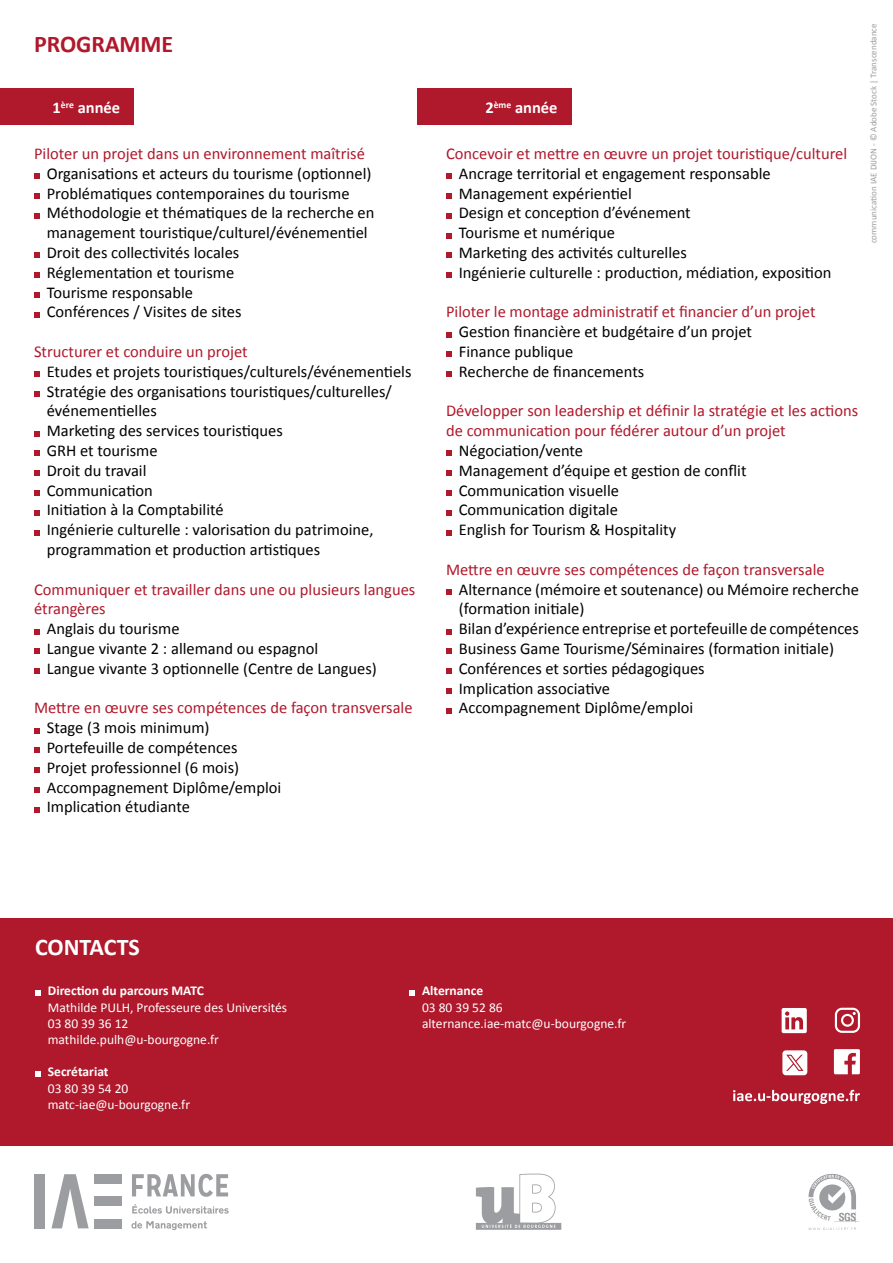
<style>
.page{position:relative;width:893px;height:1263px;background:#fff}
.page>*{position:absolute;margin:0;border:0;box-sizing:border-box;transform-origin:0 0}
.t1{font:700 24px "Calibri";color:#b0182b}
.t2{font:700 24px "Calibri";letter-spacing:-.005em;color:#fff}
.t3{font:16.5px/19.8px "Calibri";color:#000}
.t4{font:16.5px/19.8px "Calibri";color:#b0182b}
.t5{font:700 16.5px "Calibri";color:#fff}
.t6{font:13.5px/16.2px "Calibri";color:#fff}
.t7{font:700 13.5px "Calibri";color:#fff}
.t8{font:9px "Calibri";color:#9c9da0}
</style>
<div class="page">
<div style="left:34px;top:1174px;width:11px;height:54px;background:#9c9da0"></div>
<svg style="left:51px;top:1174px;width:38px;height:54px"></svg>
<div style="left:95px;top:1174px;width:27px;height:10px;background:#9c9da0"></div>
<div style="left:95px;top:1219px;width:27px;height:9px;background:#9c9da0"></div>
<div style="left:95px;top:1196px;width:27px;height:10px;background:#9c9da0"></div>
<svg style="left:132px;top:1174px;width:96px;height:23px"></svg>
<svg style="left:132px;top:1204px;width:97px;height:10px"></svg>
<svg style="left:131px;top:1221px;width:76px;height:9px"></svg>
<svg style="left:808px;top:1174px;width:51px;height:56px"></svg>
<svg style="left:476px;top:1173px;width:85px;height:57px"></svg>
<div style="left:0;top:918px;width:893px;height:228px;background:#b0182b"></div>
<svg style="left:834px;top:1049px;width:26px;height:25px"></svg>
<svg style="left:733px;top:1090px;width:127px;height:14px"></svg>
<svg style="left:782px;top:1008px;width:25px;height:25px"></svg>
<svg style="left:835px;top:1008px;width:25px;height:25px"></svg>
<svg style="left:35px;top:990px;width:5px;height:5px"></svg>
<svg style="left:35px;top:1071px;width:5px;height:5px"></svg>
<svg style="left:409px;top:990px;width:5px;height:5px"></svg>
<div style="left:783px;top:1051px;width:24px;height:23px;background:#fff;border-radius:3px"></div>
<div style="left:782px;top:1050px;width:25px;height:25px;border:2px solid #fff;border-radius:3px"></div>
<svg style="left:786px;top:1055px;width:17px;height:16px"></svg>
<div style="left:0;top:89px;width:133px;height:36px;background:#b0182b"></div>
<svg style="left:34px;top:174px;width:5px;height:5px"></svg>
<svg style="left:34px;top:193px;width:5px;height:5px"></svg>
<svg style="left:34px;top:213px;width:5px;height:5px"></svg>
<svg style="left:34px;top:253px;width:5px;height:5px"></svg>
<svg style="left:34px;top:273px;width:5px;height:5px"></svg>
<svg style="left:34px;top:292px;width:5px;height:5px"></svg>
<svg style="left:34px;top:312px;width:5px;height:5px"></svg>
<svg style="left:34px;top:372px;width:5px;height:5px"></svg>
<svg style="left:34px;top:391px;width:5px;height:5px"></svg>
<svg style="left:34px;top:431px;width:5px;height:5px"></svg>
<svg style="left:34px;top:451px;width:5px;height:5px"></svg>
<svg style="left:34px;top:471px;width:5px;height:5px"></svg>
<svg style="left:34px;top:490px;width:5px;height:5px"></svg>
<svg style="left:34px;top:510px;width:5px;height:5px"></svg>
<svg style="left:34px;top:530px;width:5px;height:5px"></svg>
<svg style="left:34px;top:629px;width:5px;height:5px"></svg>
<svg style="left:34px;top:649px;width:5px;height:5px"></svg>
<svg style="left:34px;top:669px;width:5px;height:5px"></svg>
<svg style="left:34px;top:728px;width:5px;height:5px"></svg>
<svg style="left:34px;top:748px;width:5px;height:5px"></svg>
<svg style="left:34px;top:768px;width:5px;height:5px"></svg>
<svg style="left:34px;top:787px;width:5px;height:5px"></svg>
<svg style="left:34px;top:807px;width:5px;height:5px"></svg>
<div style="left:418px;top:89px;width:154px;height:36px;background:#b0182b"></div>
<svg style="left:446px;top:174px;width:5px;height:5px"></svg>
<svg style="left:446px;top:193px;width:5px;height:5px"></svg>
<svg style="left:446px;top:213px;width:5px;height:5px"></svg>
<svg style="left:446px;top:233px;width:5px;height:5px"></svg>
<svg style="left:446px;top:253px;width:5px;height:5px"></svg>
<svg style="left:446px;top:273px;width:5px;height:5px"></svg>
<svg style="left:446px;top:332px;width:5px;height:5px"></svg>
<svg style="left:446px;top:352px;width:5px;height:5px"></svg>
<svg style="left:446px;top:372px;width:5px;height:5px"></svg>
<svg style="left:446px;top:451px;width:5px;height:5px"></svg>
<svg style="left:446px;top:471px;width:5px;height:5px"></svg>
<svg style="left:446px;top:490px;width:5px;height:5px"></svg>
<svg style="left:446px;top:510px;width:5px;height:5px"></svg>
<svg style="left:446px;top:530px;width:5px;height:5px"></svg>
<svg style="left:446px;top:589px;width:5px;height:5px"></svg>
<svg style="left:446px;top:629px;width:5px;height:5px"></svg>
<svg style="left:446px;top:649px;width:5px;height:5px"></svg>
<svg style="left:446px;top:669px;width:5px;height:5px"></svg>
<svg style="left:446px;top:688px;width:5px;height:5px"></svg>
<svg style="left:446px;top:708px;width:5px;height:5px"></svg>
<h1 class="t1" style="left:34px;top:29px;width:141px">PROGRAMME</h1>
<p class="t5" style="left:53px;top:97px;width:69px">1<sup>ère</sup> année</p>
<p class="t4" style="left:34px;top:144px;width:332px">Piloter un projet dans un environnement maîtrisé</p>
<p class="t3" style="left:47px;top:163px;width:329px">Organisations et acteurs du tourisme (optionnel)<br>Problématiques contemporaines du tourisme Méthodologie et thématiques de la recherche en management touristique/culturel/événementiel Droit des collectivités locales<br>Réglementation et tourisme<br>Tourisme responsable<br>Conférences / Visites de sites</p>
<p class="t4" style="left:34px;top:342px;width:215px">Structurer et conduire un projet</p>
<p class="t3" style="left:47px;top:361px;width:366px">Etudes et projets touristiques/culturels/événementiels Stratégie des organisations touristiques/culturelles/ événementielles<br>Marketing des services touristiques<br>GRH et tourisme<br>Droit du travail<br>Communication<br>Initiation à la Comptabilité<br>Ingénierie culturelle : valorisation du patrimoine, programmation et production artistiques</p>
<p class="t4" style="left:34px;top:579px;width:383px">Communiquer et travailler dans une ou plusieurs langues étrangères</p>
<p class="t3" style="left:47px;top:619px;width:332px">Anglais du tourisme<br>Langue vivante 2 : allemand ou espagnol<br>Langue vivante 3 optionnelle (Centre de Langues)</p>
<p class="t4" style="left:34px;top:698px;width:380px">Mettre en œuvre ses compétences de façon transversale</p>
<p class="t3" style="left:47px;top:718px;width:236px">Stage (3 mois minimum)<br>Portefeuille de compétences<br>Projet professionnel (6 mois)<br>Accompagnement Diplôme/emploi<br>Implication étudiante</p>
<p class="t5" style="left:485px;top:97px;width:74px">2<sup>ème</sup> année</p>
<p class="t4" style="left:446px;top:144px;width:403px">Concevoir et mettre en œuvre un projet touristique/culturel</p>
<p class="t3" style="left:459px;top:163px;width:374px">Ancrage territorial et engagement responsable Management expérientiel<br>Design et conception d’événement<br>Tourisme et numérique<br>Marketing des activités culturelles<br>Ingénierie culturelle : production, médiation, exposition</p>
<p class="t4" style="left:446px;top:302px;width:371px">Piloter le montage administratif et financier d’un projet</p>
<p class="t3" style="left:459px;top:322px;width:295px">Gestion financière et budgétaire d’un projet<br>Finance publique<br>Recherche de financements</p>
<p class="t4" style="left:446px;top:401px;width:414px">Développer son leadership et définir la stratégie et les actions de communication pour fédérer autour d’un projet</p>
<p class="t3" style="left:459px;top:441px;width:289px">Négociation/vente<br>Management d’équipe et gestion de conflit<br>Communication visuelle<br>Communication digitale<br>English for Tourism &amp; Hospitality</p>
<p class="t4" style="left:446px;top:559px;width:380px">Mettre en œuvre ses compétences de façon transversale</p>
<p class="t3" style="left:459px;top:579px;width:402px">Alternance (mémoire et soutenance) ou Mémoire recherche (formation initiale)<br>Bilan d’expérience entreprise et portefeuille de compétences Business Game Tourisme/Séminaires (formation initiale)<br>Conférences et sorties pédagogiques<br>Implication associative<br>Accompagnement Diplôme/emploi</p>
<p class="t8" style="left:868px;top:243px;width:221px;rotate:-90deg">communication IAE DIJON - © Adobe Stock | Transcendance</p>
<h1 class="t2" style="left:35px;top:931px;width:106px">CONTACTS</h1>
<p class="t7" style="left:48px;top:982px;width:158px">Direction du parcours MATC</p>
<p class="t6" style="left:48px;top:999px;width:241px">Mathilde PULH, Professeure des Universités<br>03 80 39 36 12 mathilde.pulh@u-bourgogne.fr</p>
<p class="t7" style="left:48px;top:1063px;width:62px">Secrétariat</p>
<p class="t6" style="left:48px;top:1080px;width:144px">03 80 39 54 20 matc-iae@u-bourgogne.fr</p>
<p class="t7" style="left:422px;top:982px;width:63px">Alternance</p>
<p class="t6" style="left:422px;top:999px;width:206px">03 80 39 52 86 alternance.iae-matc@u-bourgogne.fr</p>
</div>
